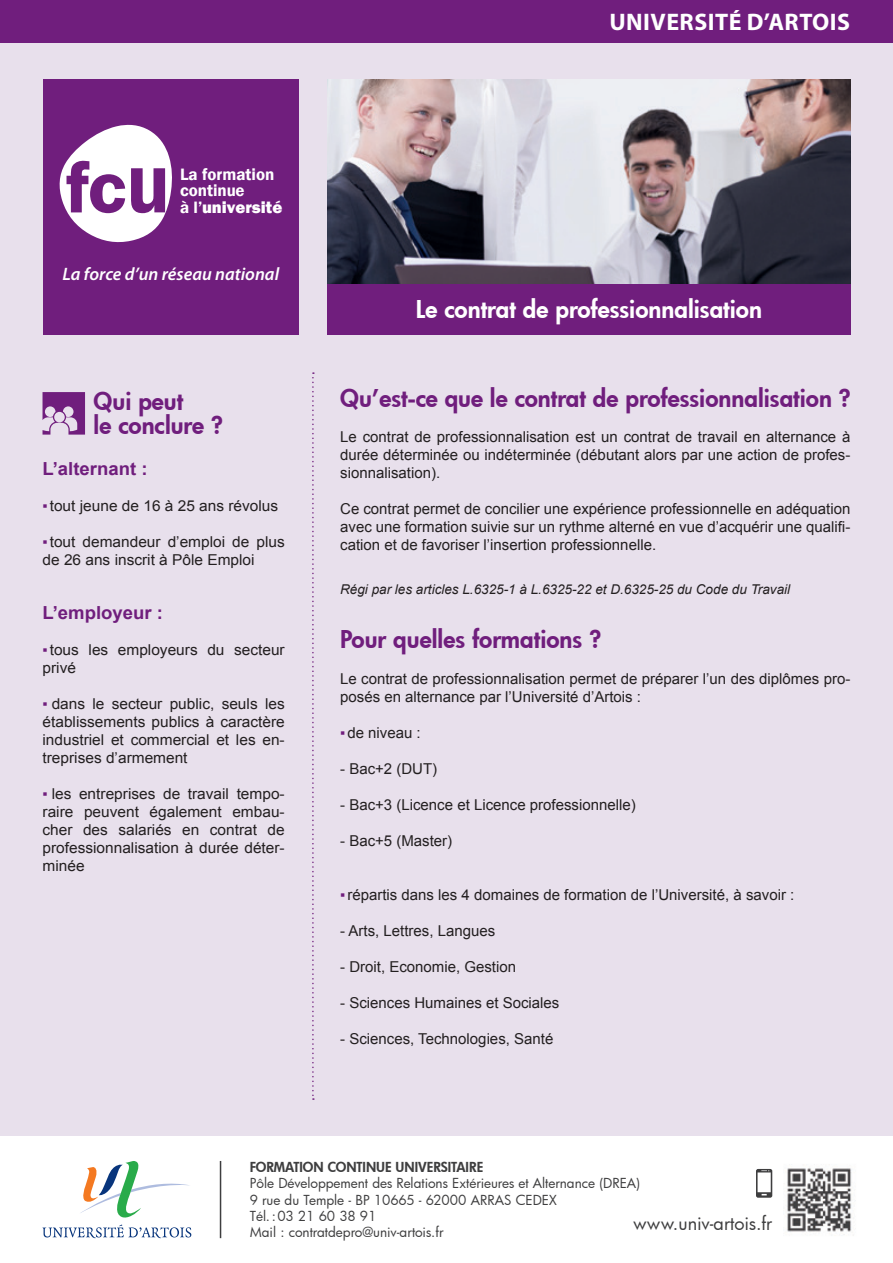
<style>
.page{position:relative;width:893px;height:1263px;background:#fff}
.page>*{position:absolute;margin:0;border:0;box-sizing:border-box;transform-origin:0 0}
.t1{font:800 24px/24px "Futura";color:#701e7d}
.t2{font:800 24px "Futura";color:#fff}
.t3{font:700 24px "Myriad Pro";letter-spacing:.02em;color:#fff}
.t4{font:italic 600 18px "Myriad Pro";color:#fff}
.t5{font:700 18px "Arial";color:#701e7d}
.t6{font:18px "Futura";color:#3e3e3f}
.t7{font:600 16.95px/16.4px "Franklin Gothic";color:#fff}
.t8{font:15px/18px "Arial";color:#231f20;text-align:justify}
.t9{font:13.5px/16.2px "Futura";color:#3e3e3f}
.t10{font:italic 13.5px "Arial";color:#231f20}
.t11{font:800 13.5px "Futura";color:#3e3e3f}
.s1{font-weight:800}
.s2{color:#701e7d}
</style>
<div class="page">
<div style="left:0;top:43px;width:893px;height:1093px;background:#e8e0ec"></div>
<div style="left:43px;top:80px;width:255px;height:255px;background:#701e7d"></div>
<svg style="left:43px;top:1161px;width:148px;height:77px"></svg>
<img style="left:787px;top:1164px;width:69px;height:72px">
<svg style="left:756px;top:1169px;width:16px;height:29px"></svg>
<img style="left:327px;top:80px;width:523px;height:204px">
<svg style="left:43px;top:392px;width:42px;height:43px"></svg>
<hr style="left:220px;top:1161px;width:1px;height:77px;background:#3e3e3f">
<div style="left:0;top:0;width:893px;height:43px;background:#701e7d"></div>
<svg style="left:59px;top:124px;width:113px;height:119px"></svg>
<svg style="left:312px;top:372px;width:2px;height:728px"></svg>
<div style="left:327px;top:284px;width:523px;height:51px;background:#701e7d"></div>
<p class="t7" style="left:180px;top:166px;width:104px">La formation continue<br>à l’<span class="s1">université</span></p>
<p class="t4" style="left:63px;top:262px;width:218px">La force d’un réseau national</p>
<h1 class="t1" style="left:94px;top:389px;width:131px">Qui peut<br>le conclure ?</h1>
<p class="t5" style="left:43px;top:456px;width:107px">L’alternant :</p>
<p class="t8" style="left:43px;top:496px;width:237px"><span class="s2">▪</span>tout jeune de 16 à 25 ans révolus</p>
<p class="t8" style="left:43px;top:532px;width:244px"><span class="s2">▪</span>tout demandeur d’emploi de plus de 26 ans inscrit à Pôle Emploi</p>
<p class="t5" style="left:43px;top:600px;width:122px">L’employeur :</p>
<p class="t8" style="left:43px;top:640px;width:244px"><span class="s2">▪</span>tous les employeurs du secteur privé</p>
<p class="t8" style="left:43px;top:694px;width:244px"><span class="s2">▪</span> dans le secteur public, seuls les établissements publics à caractère industriel et commercial et les en&shy;treprises d’armement</p>
<p class="t8" style="left:43px;top:784px;width:244px"><span class="s2">▪</span> les entreprises de travail tempo&shy;raire peuvent également embau&shy;cher des salariés en contrat de professionnalisation à durée déter&shy;minée</p>
<h1 class="t3" style="left:609px;top:7px;width:242px">UNIVERSITÉ D’ARTOIS</h1>
<h1 class="t2" style="left:416px;top:293px;width:348px">Le contrat de professionnalisation</h1>
<h1 class="t1" style="left:340px;top:386px;width:512px">Qu’est-ce que le contrat de professionnalisation ?</h1>
<p class="t8" style="left:340px;top:427px;width:512px">Le contrat de professionnalisation est un contrat de travail en alternance à durée déterminée ou indéterminée (débutant alors par une action de profes&shy;sionnalisation).</p>
<p class="t8" style="left:340px;top:499px;width:512px">Ce contrat permet de concilier une expérience professionnelle en adéquation avec une formation suivie sur un rythme alterné en vue d’acquérir une qualifi&shy;cation et de favoriser l’insertion professionnelle.</p>
<p class="t10" style="left:340px;top:581px;width:452px">Régi par les articles L.6325-1 à L.6325-22 et D.6325-25 du Code du Travail</p>
<h1 class="t1" style="left:340px;top:627px;width:262px">Pour quelles formations ?</h1>
<p class="t8" style="left:340px;top:670px;width:512px">Le contrat de professionnalisation permet de préparer l’un des diplômes pro&shy;posés en alternance par l’Université d’Artois :</p>
<p class="t8" style="left:340px;top:724px;width:82px"><span class="s2">▪</span>de niveau :</p>
<p class="t8" style="left:340px;top:760px;width:99px">- Bac+2 (DUT)</p>
<p class="t8" style="left:340px;top:796px;width:297px">- Bac+3 (Licence et Licence professionnelle)</p>
<p class="t8" style="left:340px;top:832px;width:114px">- Bac+5 (Master)</p>
<p class="t8" style="left:340px;top:886px;width:456px"><span class="s2">▪</span>répartis dans les 4 domaines de formation de l’Université, à savoir :</p>
<p class="t8" style="left:340px;top:922px;width:157px">- Arts, Lettres, Langues</p>
<p class="t8" style="left:340px;top:958px;width:177px">- Droit, Economie, Gestion</p>
<p class="t8" style="left:340px;top:994px;width:221px">- Sciences Humaines et Sociales</p>
<p class="t8" style="left:340px;top:1030px;width:215px">- Sciences, Technologies, Santé</p>
<p class="t11" style="left:250px;top:1158px;width:235px">FORMATION CONTINUE UNIVERSITAIRE</p>
<p class="t9" style="left:250px;top:1175px;width:392px">Pôle Développement des Relations Extérieures et Alternance (DREA)<br>9 rue du Temple - BP 10665 - 62000 ARRAS CEDEX<br>Tél.:03 21 60 38 91<br>Mail : contratdepro@univ-artois.fr</p>
<p class="t6" style="left:633px;top:1211px;width:141px">www.univ-artois.fr</p>
</div>
